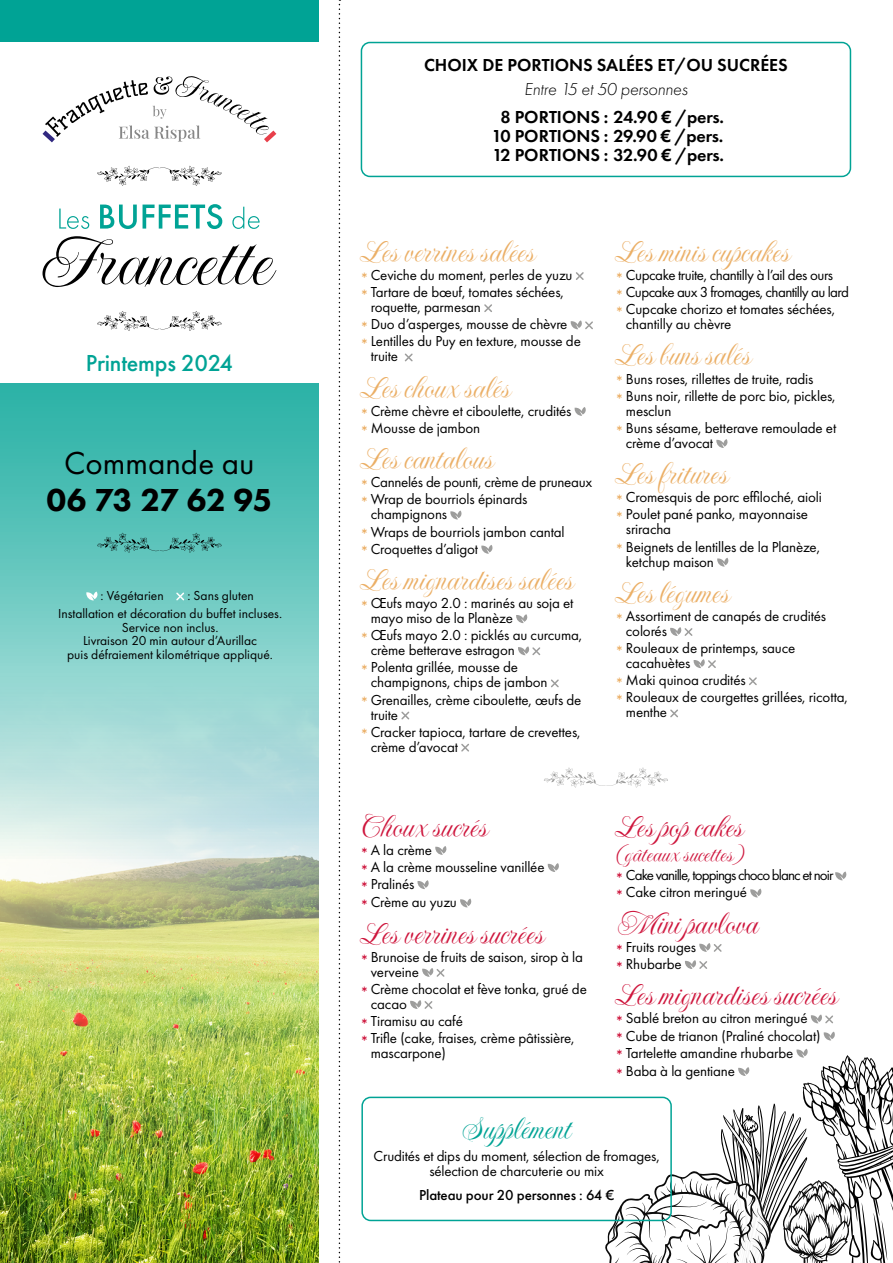
<style>
.page{position:relative;width:893px;height:1263px;background:#fff}
.page>*{position:absolute;margin:0;border:0;box-sizing:border-box;transform-origin:0 0}
.t1{font:33px "Imperial Script";color:#ebaf66}
.t2{font:33px "Imperial Script";color:#ce153c}
.t3{font:33px "Futura PT";color:#000}
.t4{font:800 33px "Futura PT";letter-spacing:-.02em;color:#000}
.t5{font:33px "Imperial Script";color:#00a395}
.t6{font:24px "Imperial Script";color:#ce153c}
.t7{font:500 24px "Futura PT";letter-spacing:-.01em;color:#00a395}
.t8{font:600 18px/19.2px "Futura PT";color:#000;text-align:center}
.t9{font:italic 300 18px "Futura PT";letter-spacing:-.01em;color:#000}
.t10{font:15px/17.1px "Futura PT";letter-spacing:-.01em;color:#000}
.t11{font:15px/17.1px "Futura PT";letter-spacing:-.03em;color:#000}
.t12{font:15px/17.1px "Futura PT";letter-spacing:-.06em;color:#000}
.t13{font:500 15px "Futura PT";letter-spacing:-.01em;color:#000}
.t14{font:13.5px/13.5px "Futura PT";color:#000}
.s1{font-family:"Kelly Slab";color:#ebaf66}
.s2{font-family:"Kelly Slab";color:#ce153c}
</style>
<div class="page">
<img style="left:0;top:859px;width:319px;height:404px">
<svg style="left:0;top:0;width:319px;height:859px;background:#74cbc4"></svg>
<svg style="left:97px;top:533px;width:125px;height:20px;background:#51aca4"></svg>
<svg style="left:86px;top:591px;width:12px;height:9px"></svg>
<svg style="left:175px;top:591px;width:11px;height:11px"></svg>
<svg style="left:576px;top:272px;width:8px;height:8px"></svg>
<svg style="left:484px;top:304px;width:8px;height:8px"></svg>
<svg style="left:571px;top:320px;width:22px;height:10px"></svg>
<svg style="left:404px;top:353px;width:9px;height:9px"></svg>
<svg style="left:575px;top:407px;width:11px;height:9px"></svg>
<svg style="left:450px;top:510px;width:12px;height:9px"></svg>
<svg style="left:481px;top:545px;width:12px;height:9px"></svg>
<svg style="left:516px;top:614px;width:12px;height:9px"></svg>
<svg style="left:518px;top:646px;width:23px;height:10px"></svg>
<svg style="left:551px;top:679px;width:8px;height:9px"></svg>
<svg style="left:401px;top:711px;width:9px;height:9px"></svg>
<svg style="left:461px;top:743px;width:8px;height:9px"></svg>
<svg style="left:716px;top:439px;width:12px;height:9px"></svg>
<svg style="left:717px;top:558px;width:12px;height:9px"></svg>
<svg style="left:670px;top:627px;width:23px;height:9px"></svg>
<svg style="left:694px;top:659px;width:22px;height:9px"></svg>
<svg style="left:749px;top:677px;width:8px;height:9px"></svg>
<svg style="left:670px;top:709px;width:8px;height:9px"></svg>
<svg style="left:435px;top:846px;width:12px;height:9px"></svg>
<svg style="left:548px;top:863px;width:11px;height:9px"></svg>
<svg style="left:418px;top:880px;width:11px;height:9px"></svg>
<svg style="left:460px;top:898px;width:12px;height:9px"></svg>
<svg style="left:422px;top:968px;width:23px;height:9px"></svg>
<svg style="left:410px;top:1000px;width:23px;height:9px"></svg>
<svg style="left:835px;top:871px;width:12px;height:9px"></svg>
<svg style="left:750px;top:888px;width:12px;height:9px"></svg>
<svg style="left:699px;top:943px;width:23px;height:9px"></svg>
<svg style="left:685px;top:960px;width:22px;height:9px"></svg>
<svg style="left:811px;top:1014px;width:22px;height:10px"></svg>
<svg style="left:824px;top:1031px;width:11px;height:9px"></svg>
<svg style="left:604px;top:1049px;width:289px;height:214px"></svg>
<div style="left:361px;top:1097px;width:311px;height:124px;border:2px solid #00a395;border-radius:9px"></div>
<svg style="left:544px;top:767px;width:124px;height:20px"></svg>
<div style="left:0;top:43px;width:332px;height:340px;background:#fff"></div>
<svg style="left:59px;top:209px;width:30px;height:20px"></svg>
<svg style="left:100px;top:205px;width:37px;height:24px"></svg>
<svg style="left:143px;top:204px;width:79px;height:25px"></svg>
<svg style="left:232px;top:207px;width:28px;height:22px"></svg>
<svg style="left:43px;top:236px;width:233px;height:51px"></svg>
<svg style="left:43px;top:76px;width:233px;height:66px"></svg>
<svg style="left:97px;top:166px;width:125px;height:20px"></svg>
<svg style="left:97px;top:311px;width:125px;height:20px"></svg>
<div style="left:361px;top:42px;width:490px;height:135px;border:2px solid #00a395;border-radius:9px"></div>
<svg style="left:339px;top:0;width:1px;height:1263px"></svg>
<h2 class="t7" style="left:86px;top:348px;width:149px">Printemps 2024</h2>
<h1 class="t3" style="left:64px;top:443px;width:192px">Commande au</h1>
<h1 class="t4" style="left:46px;top:479px;width:227px">06 73 27 62 95</h1>
<p class="t14" style="left:58px;top:587px;width:226px;line-height:17.7px;text-indent:129px">: Sans gluten<br>Installation et décoration du buffet incluses.</p>
<p class="t14" style="left:67px;top:620px;width:207px;text-align:center">Service non inclus.<br>Livraison 20 min autour d’Aurillac<br>puis défraiement kilométrique appliqué.</p>
<p class="t14" style="left:101px;top:589px;width:65px">: Végétarien</p>
<p class="t8" style="left:424px;top:55px;width:365px">CHOIX DE PORTIONS SALÉES ET/OU SUCRÉES</p>
<p class="t9" style="left:524px;top:79px;width:165px">Entre 15 et 50 personnes</p>
<p class="t8" style="left:492px;top:107px;width:234px">8 PORTIONS : 24.90 € /pers.<br>10 PORTIONS : 29.90 € /pers.<br>12 PORTIONS : 32.90 € /pers.</p>
<h1 class="t1" style="left:361px;top:230px;width:174px">Les verrines salées</h1>
<p class="t10" style="left:361px;top:266px;width:213px"><span class="s1">*</span> Ceviche du moment, perles de yuzu <span class="s1">*</span> Tartare de bœuf, tomates séchées,</p>
<p class="t10" style="left:361px;top:299px;width:221px;text-indent:9px">roquette, parmesan<br><span class="s1">*</span> Duo d’asperges, mousse de chèvre<br><span class="s1">*</span> Lentilles du Puy en texture, mousse de</p>
<p class="t10" style="left:371px;top:348px;width:29px">truite</p>
<h1 class="t1" style="left:361px;top:366px;width:149px">Les choux salés</h1>
<p class="t10" style="left:361px;top:402px;width:211px"><span class="s1">*</span> Crème chèvre et ciboulette, crudités <span class="s1">*</span> Mousse de jambon</p>
<h1 class="t1" style="left:361px;top:437px;width:132px">Les cantalous</h1>
<p class="t10" style="left:361px;top:474px;width:232px"><span class="s1">*</span> Cannelés de pounti, crème de pruneaux <span class="s1">*</span> Wrap de bourriols épinards</p>
<p class="t10" style="left:361px;top:506px;width:205px;text-indent:9px">champignons<br><span class="s1">*</span> Wraps de bourriols jambon cantal <span class="s1">*</span> Croquettes d’aligot</p>
<h1 class="t1" style="left:361px;top:558px;width:212px">Les mignardises salées</h1>
<p class="t10" style="left:371px;top:595px;width:204px;line-height:15px;text-indent:-9px"><span class="s1">*</span> Œufs mayo 2.0 : marinés au soja et mayo miso de la Planèze</p>
<p class="t10" style="left:371px;top:628px;width:213px;line-height:15px;text-indent:-9px"><span class="s1">*</span> Œufs mayo 2.0 : picklés au curcuma, crème betterave estragon</p>
<p class="t10" style="left:371px;top:660px;width:178px;line-height:15px;text-indent:-9px"><span class="s1">*</span> Polenta grillée, mousse de champignons, chips de jambon</p>
<p class="t10" style="left:371px;top:692px;width:212px;line-height:15px;text-indent:-9px"><span class="s1">*</span> Grenailles, crème ciboulette, œufs de truite</p>
<p class="t10" style="left:371px;top:724px;width:211px;line-height:15px;text-indent:-9px"><span class="s1">*</span> Cracker tapioca, tartare de crevettes, crème d’avocat</p>
<h1 class="t1" style="left:617px;top:230px;width:173px">Les minis cupcakes</h1>
<p class="t11" style="left:617px;top:266px;width:234px"><span class="s1">*</span> Cupcake truite, chantilly à l’ail des ours<br><span class="s1">*</span> Cupcake aux 3 fromages, chantilly au lard <span class="s1">*</span> Cupcake chorizo et tomates séchées,</p>
<p class="t10" style="left:626px;top:316px;width:107px">chantilly au chèvre</p>
<h1 class="t1" style="left:617px;top:334px;width:134px">Les buns salés</h1>
<p class="t10" style="left:617px;top:370px;width:221px"><span class="s1">*</span> Buns roses, rillettes de truite, radis<br><span class="s1">*</span> Buns noir, rillette de porc bio, pickles,</p>
<p class="t10" style="left:617px;top:402px;width:221px;text-indent:9px">mesclun<br><span class="s1">*</span> Buns sésame, betterave remoulade et</p>
<p class="t10" style="left:626px;top:434px;width:89px">crème d’avocat</p>
<h1 class="t1" style="left:617px;top:452px;width:111px">Les fritures</h1>
<p class="t10" style="left:617px;top:489px;width:207px"><span class="s1">*</span> Cromesquis de porc effiloché, aioli <span class="s1">*</span> Poulet pané panko, mayonnaise</p>
<p class="t10" style="left:617px;top:521px;width:205px;text-indent:9px">sriracha<br><span class="s1">*</span> Beignets de lentilles de la Planèze,</p>
<p class="t10" style="left:626px;top:553px;width:90px">ketchup maison</p>
<h1 class="t1" style="left:617px;top:571px;width:113px">Les légumes</h1>
<p class="t10" style="left:626px;top:608px;width:202px;line-height:15px;text-indent:-9px"><span class="s1">*</span> Assortiment de canapés de crudités colorés</p>
<p class="t10" style="left:626px;top:640px;width:171px;line-height:15px;text-indent:-9px"><span class="s1">*</span> Rouleaux de printemps, sauce cacahuètes</p>
<p class="t10" style="left:617px;top:672px;width:233px"><span class="s1">*</span> Maki quinoa crudités<br><span class="s1">*</span> Rouleaux de courgettes grillées, ricotta,</p>
<p class="t10" style="left:626px;top:704px;width:43px">menthe</p>
<h1 class="t2" style="left:361px;top:805px;width:126px">Choux sucrés</h1>
<p class="t10" style="left:361px;top:841px;width:185px;line-height:17.5px"><span class="s2">*</span> A la crème<br><span class="s2">*</span> A la crème mousseline vanillée <span class="s2">*</span> Pralinés<br><span class="s2">*</span> Crème au yuzu</p>
<h1 class="t2" style="left:361px;top:912px;width:183px">Les verrines sucrées</h1>
<p class="t10" style="left:371px;top:949px;width:214px;line-height:15px;text-indent:-9px"><span class="s2">*</span> Brunoise de fruits de saison, sirop à la verveine</p>
<p class="t10" style="left:371px;top:981px;width:218px;line-height:15px;text-indent:-9px"><span class="s2">*</span> Crème chocolat et fève tonka, grué de cacao</p>
<p class="t10" style="left:361px;top:1012px;width:215px"><span class="s2">*</span> Tiramisu au café<br><span class="s2">*</span> Trifle (cake, fraises, crème pâtissière,</p>
<p class="t10" style="left:371px;top:1044px;width:77px">mascarpone)</p>
<h1 class="t2" style="left:617px;top:805px;width:127px">Les pop cakes</h1>
<h2 class="t6" style="left:617px;top:839px;width:130px">(gâteaux sucettes)</h2>
<p class="t12" style="left:617px;top:867px;width:218px"><span class="s2">*</span> Cake vanille, toppings choco blanc et noir <span class="s2">*</span> Cake citron meringué</p>
<h1 class="t2" style="left:617px;top:902px;width:142px">Mini pavlova</h1>
<p class="t10" style="left:617px;top:938px;width:81px"><span class="s2">*</span> Fruits rouges <span class="s2">*</span> Rhubarbe</p>
<h1 class="t2" style="left:617px;top:973px;width:221px">Les mignardises sucrées</h1>
<p class="t10" style="left:617px;top:1009px;width:205px;line-height:17.5px"><span class="s2">*</span> Sablé breton au citron meringué<br><span class="s2">*</span> Cube de trianon (Praliné chocolat) <span class="s2">*</span> Tartelette amandine rhubarbe<br><span class="s2">*</span> Baba à la gentiane</p>
<h1 class="t5" style="left:463px;top:1107px;width:108px">Supplément</h1>
<p class="t10" style="left:374px;top:1149px;width:288px;line-height:15px;text-align:center">Crudités et dips du moment, sélection de fromages, sélection de charcuterie ou mix</p>
<p class="t13" style="left:419px;top:1186px;width:197px">Plateau pour 20 personnes : 64 €</p>
</div>
